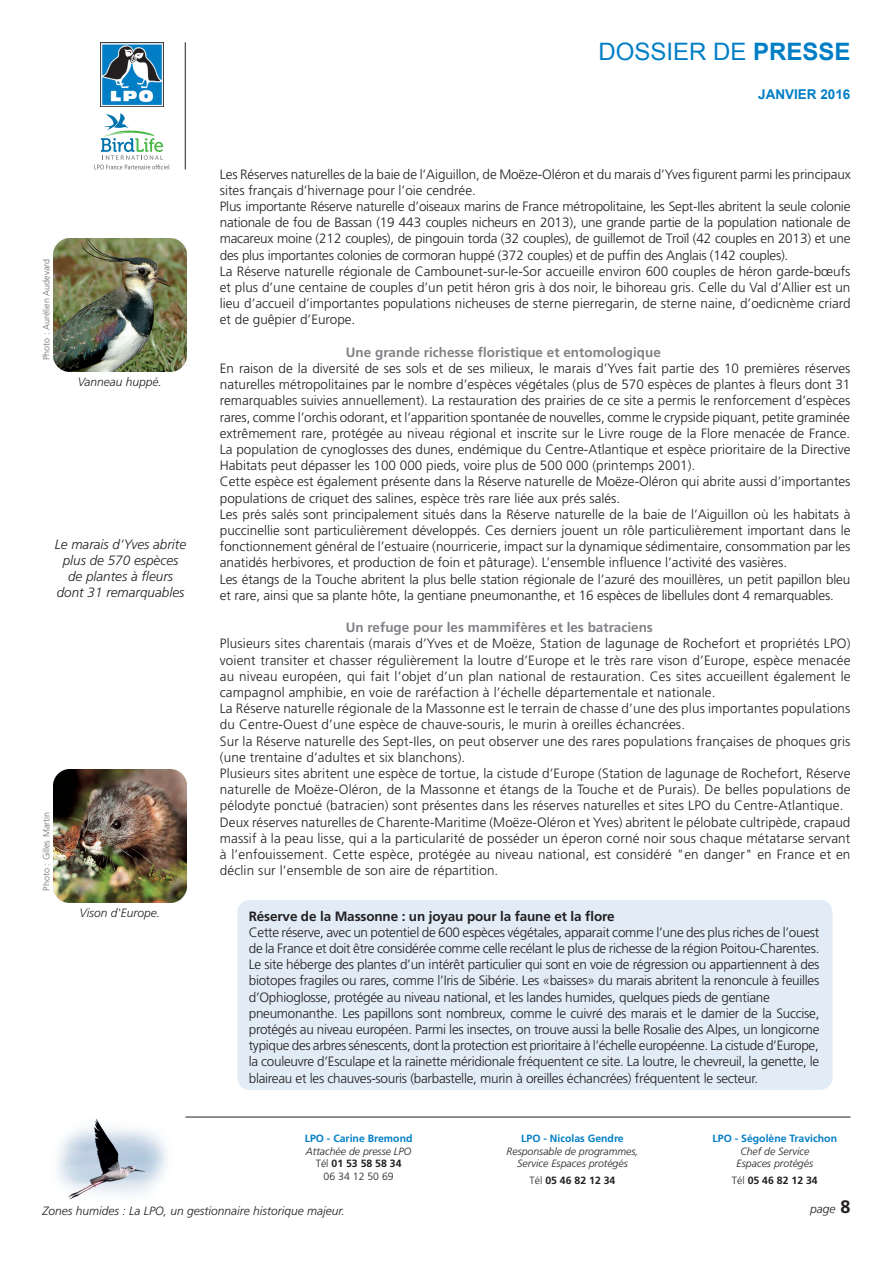
<style>
.page{position:relative;width:893px;height:1263px;background:#fff}
.page>*{position:absolute;margin:0;border:0;box-sizing:border-box;transform-origin:0 0}
.t1{font:24px "Arial";color:#007ec5}
.t2{font:300 13.5px/16.2px "Frutiger";color:#231f20}
.t3{font:300 13.5px/16.2px "Frutiger";letter-spacing:-.02em;color:#231f20}
.t4{font:700 13.5px "Frutiger";color:#808285}
.t5{font:italic 300 13.5px/16.2px "Frutiger";color:#231f20;text-align:center}
.t6{font:700 13.5px "Frutiger";letter-spacing:-.01em;color:#231f20}
.t7{font:700 13.5px "Arial";color:#007ec5}
.t8{font:italic 300 12px "Frutiger";color:#231f20}
.t9{font:italic 300 10.5px/12.5px "Frutiger";color:#231f20;text-align:center}
.t10{font:700 10.5px "Frutiger";color:#007ec5}
.t11{font:700 10.5px "Frutiger";color:#231f20}
.t12{font:300 9px "Frutiger";color:#6c6d70}
.s1{font-style:inherit}
.s2{font-weight:700}
.s3{font-style:normal}
.s4{font-weight:700;font-style:normal}
.s5{font-weight:300}
.s6{font-weight:700;font-style:normal;font-size:18px}
</style>
<div class="page">
<svg style="left:94px;top:113px;width:76px;height:56px"></svg>
<img style="left:100px;top:42px;width:64px;height:64px">
<hr style="left:185px;top:42px;width:1px;height:127px;background:#231f20">
<hr style="left:185px;top:1117px;width:665px;height:1px;background:#231f20">
<img style="left:57px;top:1119px;width:110px;height:81px">
<img style="left:53px;top:769px;width:133px;height:133px">
<img style="left:53px;top:239px;width:133px;height:133px">
<div style="left:237px;top:899px;width:596px;height:191px;background:#e1ecf7;border-radius:14px"></div>
<div style="left:236px;top:899px;width:597px;height:192px;border:1px solid #fff;border-radius:14px"></div>
<p class="t12" style="left:41px;top:360px;width:103px;rotate:-90deg">Photo : Aurélien Audevard</p>
<p class="t8" style="left:78px;top:375px;width:86px">Vanneau huppé.</p>
<p class="t5" style="left:55px;top:536px;width:133px">Le marais d’Yves abrite plus de 570 espèces de plantes à fleurs dont 31 remarquables</p>
<p class="t12" style="left:41px;top:890px;width:80px;rotate:-90deg">Photo : Gilles Martin</p>
<p class="t8" style="left:80px;top:906px;width:82px">Vison d'Europe.</p>
<h1 class="t1" style="left:598px;top:36px;width:254px"><span class="s1">D</span>OSSIER DE <span class="s2">PRESSE</span></h1>
<p class="t7" style="left:758px;top:85px;width:94px">JANVIER 2016</p>
<p class="t2" style="left:220px;top:166px;width:632px">Les Réserves naturelles de la baie de l’Aiguillon, de Moëze-Oléron et du marais d’Yves figurent parmi les principaux sites français d’hivernage pour l’oie cendrée.<br>Plus importante Réserve naturelle d’oiseaux marins de France métropolitaine, les Sept-Iles abritent la seule colonie nationale de fou de Bassan (19 443 couples nicheurs en 2013), une grande partie de la population nationale de macareux moine (212 couples), de pingouin torda (32 couples), de guillemot de Troïl (42 couples en 2013) et une des plus importantes colonies de cormoran huppé (372 couples) et de puffin des Anglais (142 couples).<br>La Réserve naturelle régionale de Cambounet-sur-le-Sor accueille environ 600 couples de héron garde-bœufs et plus d’une centaine de couples d’un petit héron gris à dos noir, le bihoreau gris. Celle du Val d’Allier est un lieu d’accueil d’importantes populations nicheuses de sterne pierregarin, de sterne naine, d’oedicnème criard et de guêpier d’Europe.</p>
<p class="t4" style="left:346px;top:344px;width:317px">Une grande richesse floristique et entomologique</p>
<p class="t2" style="left:220px;top:360px;width:632px">En raison de la diversité de ses sols et de ses milieux, le marais d’Yves fait partie des 10 premières réserves naturelles métropolitaines par le nombre d’espèces végétales (plus de 570 espèces de plantes à fleurs dont 31 remarquables suivies annuellement). La restauration des prairies de ce site a permis le renforcement d’espèces rares, comme l’orchis odorant, et l’apparition spontanée de nouvelles, comme le crypside piquant, petite graminée extrêmement rare, protégée au niveau régional et inscrite sur le Livre rouge de la Flore menacée de France.<br>La population de cynoglosses des dunes, endémique du Centre-Atlantique et espèce prioritaire de la Directive Habitats peut dépasser les 100 000 pieds, voire plus de 500 000 (printemps 2001).<br>Cette espèce est également présente dans la Réserve naturelle de Moëze-Oléron qui abrite aussi d’importantes populations de criquet des salines, espèce très rare liée aux prés salés.<br>Les prés salés sont principalement situés dans la Réserve naturelle de la baie de l’Aiguillon où les habitats à puccinellie sont particulièrement développés. Ces derniers jouent un rôle particulièrement important dans le fonctionnement général de l’estuaire (nourricerie, impact sur la dynamique sédimentaire, consommation par les anatidés herbivores, et production de foin et pâturage). L’ensemble influence l’activité des vasières.<br>Les étangs de la Touche abritent la plus belle station régionale de l’azuré des mouillères, un petit papillon bleu et rare, ainsi que sa plante hôte, la gentiane pneumonanthe, et 16 espèces de libellules dont 4 remarquables.</p>
<p class="t4" style="left:346px;top:619px;width:309px">Un refuge pour les mammifères et les batraciens</p>
<p class="t2" style="left:220px;top:636px;width:632px">Plusieurs sites charentais (marais d’Yves et de Moëze, Station de lagunage de Rochefort et propriétés LPO) voient transiter et chasser régulièrement la loutre d’Europe et le très rare vison d’Europe, espèce menacée au niveau européen, qui fait l’objet d’un plan national de restauration. Ces sites accueillent également le campagnol amphibie, en voie de raréfaction à l’échelle départementale et nationale.<br>La Réserve naturelle régionale de la Massonne est le terrain de chasse d’une des plus importantes populations du Centre-Ouest d’une espèce de chauve-souris, le murin à oreilles échancrées.<br>Sur la Réserve naturelle des Sept-Iles, on peut observer une des rares populations françaises de phoques gris (une trentaine d’adultes et six blanchons).<br>Plusieurs sites abritent une espèce de tortue, la cistude d’Europe (Station de lagunage de Rochefort, Réserve naturelle de Moëze-Oléron, de la Massonne et étangs de la Touche et de Purais). De belles populations de pélodyte ponctué (batracien) sont présentes dans les réserves naturelles et sites LPO du Centre-Atlantique.<br>Deux réserves naturelles de Charente-Maritime (Moëze-Oléron et Yves) abritent le pélobate cultripède, crapaud massif à la peau lisse, qui a la particularité de posséder un éperon corné noir sous chaque métatarse servant à l’enfouissement. Cette espèce, protégée au niveau national, est considéré "en danger" en France et en déclin sur l’ensemble de son aire de répartition.</p>
<p class="t6" style="left:249px;top:908px;width:367px">Réserve de la Massonne : un joyau pour la faune et la flore</p>
<p class="t3" style="left:249px;top:924px;width:572px">Cette réserve, avec un potentiel de 600 espèces végétales, apparait comme l’une des plus riches de l’ouest de la France et doit être considérée comme celle recélant le plus de richesse de la région Poitou-Charentes.<br>Le site héberge des plantes d’un intérêt particulier qui sont en voie de régression ou appartiennent à des biotopes fragiles ou rares, comme l’Iris de Sibérie. Les «baisses» du marais abritent la renoncule à feuilles d’Ophioglosse, protégée au niveau national, et les landes humides, quelques pieds de gentiane pneumonanthe. Les papillons sont nombreux, comme le cuivré des marais et le damier de la Succise, protégés au niveau européen. Parmi les insectes, on trouve aussi la belle Rosalie des Alpes, un longicorne typique des arbres sénescents, dont la protection est prioritaire à l’échelle européenne. La cistude d’Europe, la couleuvre d’Esculape et la rainette méridionale fréquentent ce site. La loutre, le chevreuil, la genette, le blaireau et les chauves-souris (barbastelle, murin à oreilles échancrées) fréquentent le secteur.</p>
<p class="t10" style="left:305px;top:1132px;width:109px">LPO - Carine Bremond</p>
<p class="t9" style="left:306px;top:1145px;width:107px">Attachée de presse LPO<br><span class="s3">Tél</span> <span class="s4">01 53 58 58 34<br></span><span class="s3">06 34 12 50 69</span></p>
<p class="t10" style="left:521px;top:1132px;width:104px">LPO - Nicolas Gendre</p>
<p class="t9" style="left:507px;top:1145px;width:133px">Responsable de programmes,<br>Service Espaces protégés</p>
<p class="t11" style="left:530px;top:1174px;width:87px"><span class="s5">Tél</span> 05 46 82 12 34</p>
<p class="t10" style="left:713px;top:1132px;width:126px">LPO - Ségolène Travichon</p>
<p class="t9" style="left:737px;top:1145px;width:78px">Chef de Service<br>Espaces protégés</p>
<p class="t11" style="left:732px;top:1174px;width:87px"><span class="s5">Tél</span> 05 46 82 12 34</p>
<p class="t8" style="left:43px;top:1204px;width:304px">Zones humides : La LPO, un gestionnaire historique majeur.</p>
<p class="t8" style="left:810px;top:1202px;width:42px">page <span class="s6">8</span></p>
</div>
